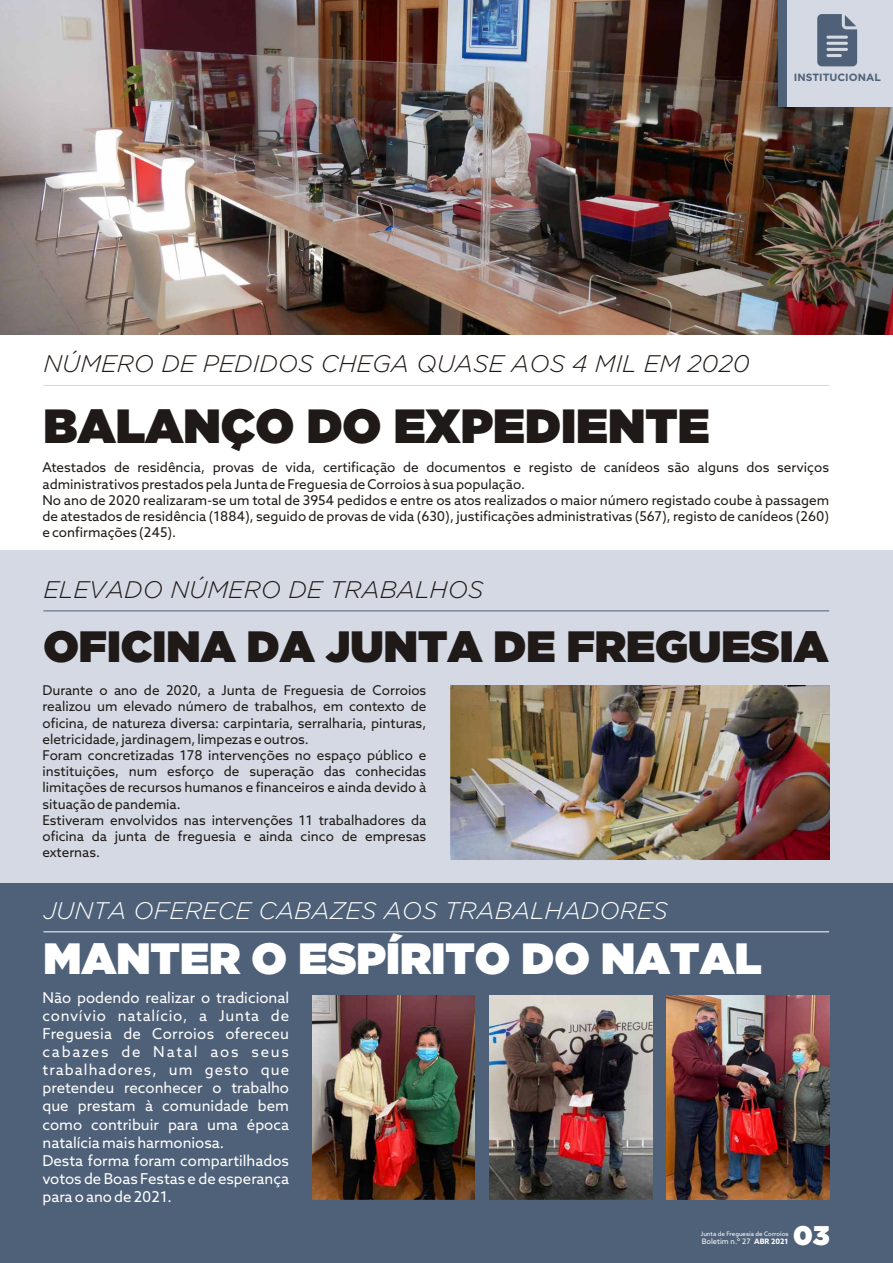
<style>
.page{position:relative;width:893px;height:1263px;background:#fff}
.page>*{position:absolute;margin:0;border:0;box-sizing:border-box;transform-origin:0 0}
.t1{font:700 48px "Gotham Ultra";color:#1f1a17}
.t2{font:700 43.8px "Gotham Ultra";color:#1f1a17}
.t3{font:700 43.8px "Gotham Ultra";color:#fff}
.t4{font:700 27px "Gotham Ultra";color:#fff}
.t5{font:italic 300 24px "Gotham";color:#1f1a17}
.t6{font:italic 300 24px "Gotham";color:#fff}
.t7{font:15px/18px "Azo Sans";color:#fff}
.t8{font:13.5px/16.2px "Azo Sans";color:#1f1a17}
.t9{font:700 10.5px "Gotham";color:#4f6178}
.t10{font:7.5px "Azo Sans";color:#fff}
.t11{font:6.15px "Azo Sans";color:#fff}
.s1{font-weight:700}
</style>
<div class="page">
<div style="left:0;top:551px;width:893px;height:332px;background:#d4d9e3"></div>
<div style="left:0;top:883px;width:893px;height:380px;background:#4f6178"></div>
<img style="left:0;top:0;width:893px;height:334px">
<hr style="left:43px;top:385px;width:786px;height:1px;background:#d4d9e3">
<hr style="left:43px;top:610px;width:786px;height:1px;background:#4f6178">
<div style="left:787px;top:0;width:106px;height:106px;background:#d4d9e3"></div>
<div style="left:778px;top:0;width:9px;height:106px;background:#4f6178"></div>
<svg style="left:817px;top:14px;width:40px;height:52px"></svg>
<hr style="left:43px;top:931px;width:786px;height:1px;background:#fff">
<img style="left:451px;top:686px;width:378px;height:173px">
<img style="left:312px;top:996px;width:163px;height:203px">
<img style="left:490px;top:996px;width:162px;height:203px">
<img style="left:667px;top:996px;width:162px;height:203px">
<p class="t9" style="left:794px;top:74px;width:88px">INSTITUCIONAL</p>
<h3 class="t5" style="left:43px;top:355px;width:708px">NÚMERO DE PEDIDOS CHEGA QUASE AOS 4 MIL EM 2020</h3>
<h1 class="t1" style="left:43px;top:408px;width:668px">BALANÇO DO EXPEDIENTE</h1>
<p class="t8" style="left:42px;top:461px;width:788px">Atestados de residência, provas de vida, certificação de documentos e registo de canídeos são alguns dos serviços administrativos prestados pela Junta de Freguesia de Corroios à sua população.<br>No ano de 2020 realizaram-se um total de 3954 pedidos e entre os atos realizados o maior número registado coube à passagem de atestados de residência (1884), seguido de provas de vida (630), justificações administrativas (567), registo de canídeos (260) e confirmações (245).</p>
<h3 class="t5" style="left:43px;top:580px;width:441px">ELEVADO NÚMERO DE TRABALHOS</h3>
<h2 class="t2" style="left:43px;top:630px;width:787px">OFICINA DA JUNTA DE FREGUESIA</h2>
<p class="t8" style="left:42px;top:683px;width:385px">Durante o ano de 2020, a Junta de Freguesia de Corroios realizou um elevado número de trabalhos, em contexto de oficina, de natureza diversa: carpintaria, serralharia, pinturas, eletricidade, jardinagem, limpezas e outros.<br>Foram concretizadas 178 intervenções no espaço público e instituições, num esforço de superação das conhecidas limitações de recursos humanos e financeiros e ainda devido à situação de pandemia.<br>Estiveram envolvidos nas intervenções 11 trabalhadores da oficina da junta de freguesia e ainda cinco de empresas externas.</p>
<h3 class="t6" style="left:43px;top:901px;width:626px">JUNTA OFERECE CABAZES AOS TRABALHADORES</h3>
<h2 class="t3" style="left:43px;top:942px;width:720px">MANTER O ESPÍRITO DO NATAL</h2>
<p class="t7" style="left:42px;top:990px;width:248px">Não podendo realizar o tradicional convívio natalício, a Junta de<br>Freguesia de Corroios ofereceu cabazes de Natal aos seus trabalhadores, um gesto que pretendeu reconhecer o trabalho que prestam à comunidade bem como contribuir para uma época natalícia mais harmoniosa.<br>Desta forma foram compartilhados votos de Boas Festas e de esperança para o ano de 2021.</p>
<h3 class="t4" style="left:793px;top:1226px;width:38px">03</h3>
<p class="t11" style="left:701px;top:1231px;width:89px">Junta de Freguesia de Corroios</p>
<p class="t10" style="left:702px;top:1238px;width:88px">Boletim n.º 27 <span class="s1">ABR 2021</span></p>
</div>
